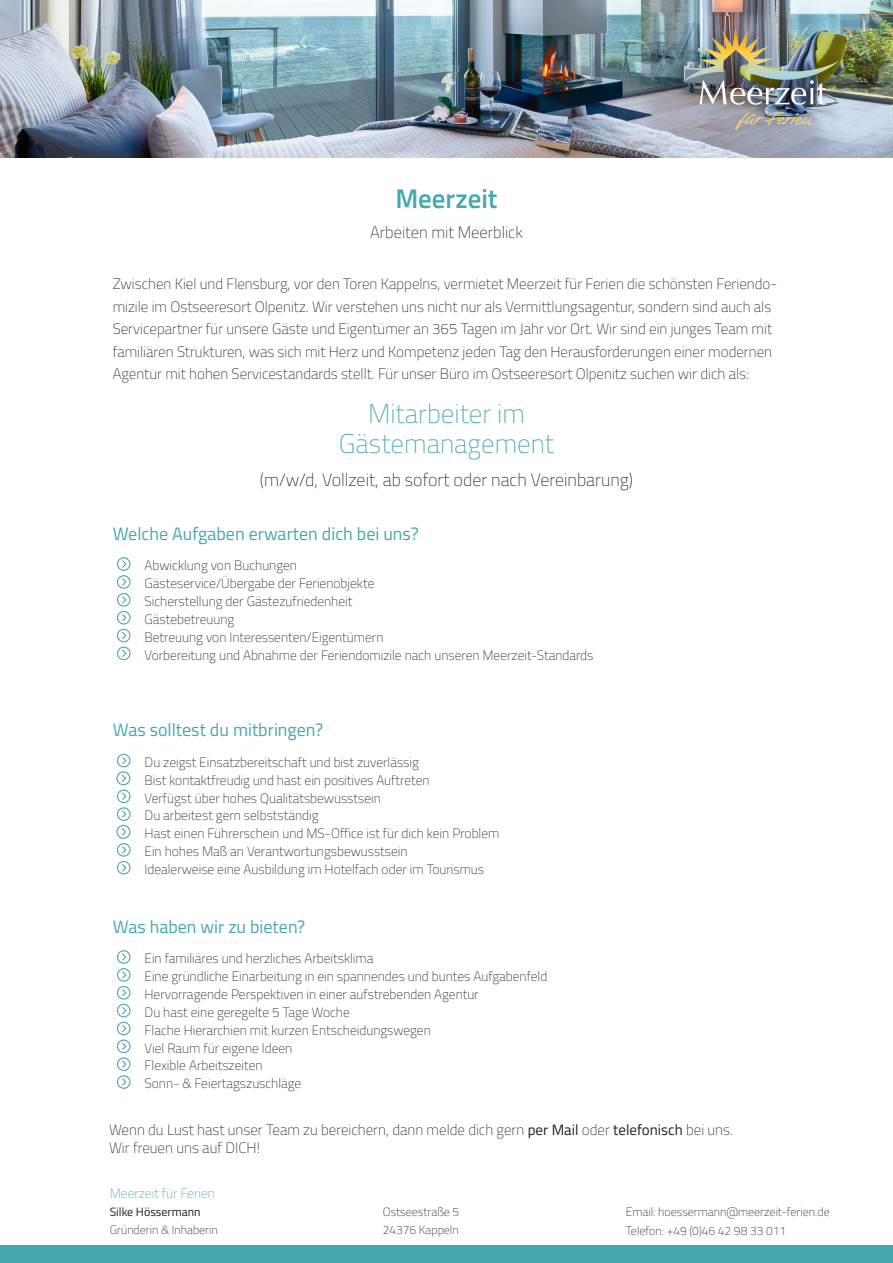
<style>
.page{position:relative;width:893px;height:1263px;background:#fff}
.page>*{position:absolute;margin:0;border:0;box-sizing:border-box;transform-origin:0 0}
.t1{font:200 27px "Titillium Web";color:#46a7af}
.t2{font:600 27px "Titillium Web";color:#46a7af}
.t3{font:18px "Titillium Web";color:#46a7af}
.t4{font:200 18px "Titillium Web";color:#231f20}
.t5{font:200 16.5px "Titillium Web";color:#231f20}
.t6{font:200 15px/22.5px "Titillium Web";color:#231f20}
.t7{font:200 13.5px "Titillium Web";color:#231f20}
.t8{font:200 13.5px "Titillium Web";color:#46a7af}
.t9{font:200 12px "Titillium Web";color:#231f20}
.t10{font:12px "Titillium Web";color:#231f20}
.s1{font-weight:400}
</style>
<div class="page">
<img style="left:0;top:0;width:893px;height:157px">
<div style="left:0;top:1245px;width:893px;height:18px;background:#46a7af"></div>
<svg style="left:117px;top:557px;width:14px;height:103px"></svg>
<svg style="left:116px;top:754px;width:15px;height:120px"></svg>
<svg style="left:117px;top:950px;width:14px;height:139px"></svg>
<img style="left:683px;top:28px;width:156px;height:101px">
<p class="t2" style="left:395px;top:178px;width:104px">Meerzeit</p>
<p class="t5" style="left:370px;top:221px;width:154px">Arbeiten mit Meerblick</p>
<p class="t6" style="left:113px;top:272px;width:666px">Zwischen Kiel und Flensburg, vor den Toren Kappelns, vermietet Meerzeit für Ferien die schönsten Feriendo&shy;mizile im Ostseeresort Olpenitz. Wir verstehen uns nicht nur als Vermittlungsagentur, sondern sind auch als Servicepartner für unsere Gäste und Eigentümer an 365 Tagen im Jahr vor Ort. Wir sind ein junges Team mit familiären Strukturen, was sich mit Herz und Kompetenz jeden Tag den Herausforderungen einer modernen Agentur mit hohen Servicestandards stellt. Für unser Büro im Ostseeresort Olpenitz suchen wir dich als:</p>
<p class="t1" style="left:368px;top:394px;width:158px">Mitarbeiter im</p>
<p class="t1" style="left:339px;top:425px;width:217px">Gästemanagement</p>
<p class="t4" style="left:260px;top:467px;width:375px">(m/w/d, Vollzeit, ab sofort oder nach Vereinbarung)</p>
<p class="t3" style="left:113px;top:520px;width:308px">Welche Aufgaben erwarten dich bei uns?</p>
<p class="t7" style="left:145px;top:556px;width:154px">Abwicklung von Buchungen</p>
<p class="t7" style="left:145px;top:574px;width:231px">Gästeservice/Übergabe der Ferienobjekte</p>
<p class="t7" style="left:145px;top:592px;width:209px">Sicherstellung der Gästezufriedenheit</p>
<p class="t7" style="left:145px;top:610px;width:91px">Gästebetreuung</p>
<p class="t7" style="left:145px;top:627px;width:240px">Betreuung von Interessenten/Eigentümern</p>
<p class="t7" style="left:145px;top:645px;width:450px">Vorbereitung und Abnahme der Feriendomizile nach unseren Meerzeit-Standards</p>
<p class="t3" style="left:113px;top:717px;width:212px">Was solltest du mitbringen?</p>
<p class="t7" style="left:145px;top:752px;width:276px">Du zeigst Einsatzbereitschaft und bist zuverlässig</p>
<p class="t7" style="left:145px;top:770px;width:286px">Bist kontaktfreudig und hast ein positives Auftreten</p>
<p class="t7" style="left:145px;top:788px;width:238px">Verfügst über hohes Qualitätsbewusstsein</p>
<p class="t7" style="left:145px;top:806px;width:175px">Du arbeitest gern selbstständig</p>
<p class="t7" style="left:145px;top:824px;width:356px">Hast einen Führerschein und MS-Office ist für dich kein Problem</p>
<p class="t7" style="left:145px;top:842px;width:265px">Ein hohes Maß an Verantwortungsbewusstsein</p>
<p class="t7" style="left:145px;top:860px;width:341px">Idealerweise eine Ausbildung im Hotelfach oder im Tourismus</p>
<p class="t3" style="left:113px;top:913px;width:194px">Was haben wir zu bieten?</p>
<p class="t7" style="left:145px;top:949px;width:230px">Ein familiäres und herzliches Arbeitsklima</p>
<p class="t7" style="left:145px;top:967px;width:404px">Eine gründliche Einarbeitung in ein spannendes und buntes Aufgabenfeld</p>
<p class="t7" style="left:145px;top:985px;width:336px">Hervorragende Perspektiven in einer aufstrebenden Agentur</p>
<p class="t7" style="left:145px;top:1002px;width:207px">Du hast eine geregelte 5 Tage Woche</p>
<p class="t7" style="left:145px;top:1020px;width:288px">Flache Hierarchien mit kurzen Entscheidungswegen</p>
<p class="t7" style="left:145px;top:1038px;width:149px">Viel Raum für eigene Ideen</p>
<p class="t7" style="left:145px;top:1074px;width:158px">Sonn- &amp; Feiertagszuschläge</p>
<p class="t7" style="left:145px;top:1056px;width:120px">Flexible Arbeitszeiten</p>
<p class="t6" style="left:109px;top:1120px;width:625px;line-height:18px">Wenn du Lust hast unser Team zu bereichern, dann melde dich gern <span class="s1">per Mail</span> oder <span class="s1">telefonisch</span> bei uns.<br>Wir freuen uns auf DICH!</p>
<p class="t8" style="left:110px;top:1184px;width:107px">Meerzeit für Ferien</p>
<p class="t10" style="left:110px;top:1203px;width:92px">Silke Hössermann</p>
<p class="t9" style="left:383px;top:1204px;width:78px">Ostseestraße 5</p>
<p class="t9" style="left:626px;top:1204px;width:205px">Email: hoessermann@meerzeit-ferien.de</p>
<p class="t9" style="left:110px;top:1221px;width:110px">Gründerin &amp; Inhaberin</p>
<p class="t9" style="left:383px;top:1221px;width:78px">24376 Kappeln</p>
<p class="t9" style="left:626px;top:1222px;width:162px">Telefon: +49 (0)46 42 98 33 011</p>
</div>
